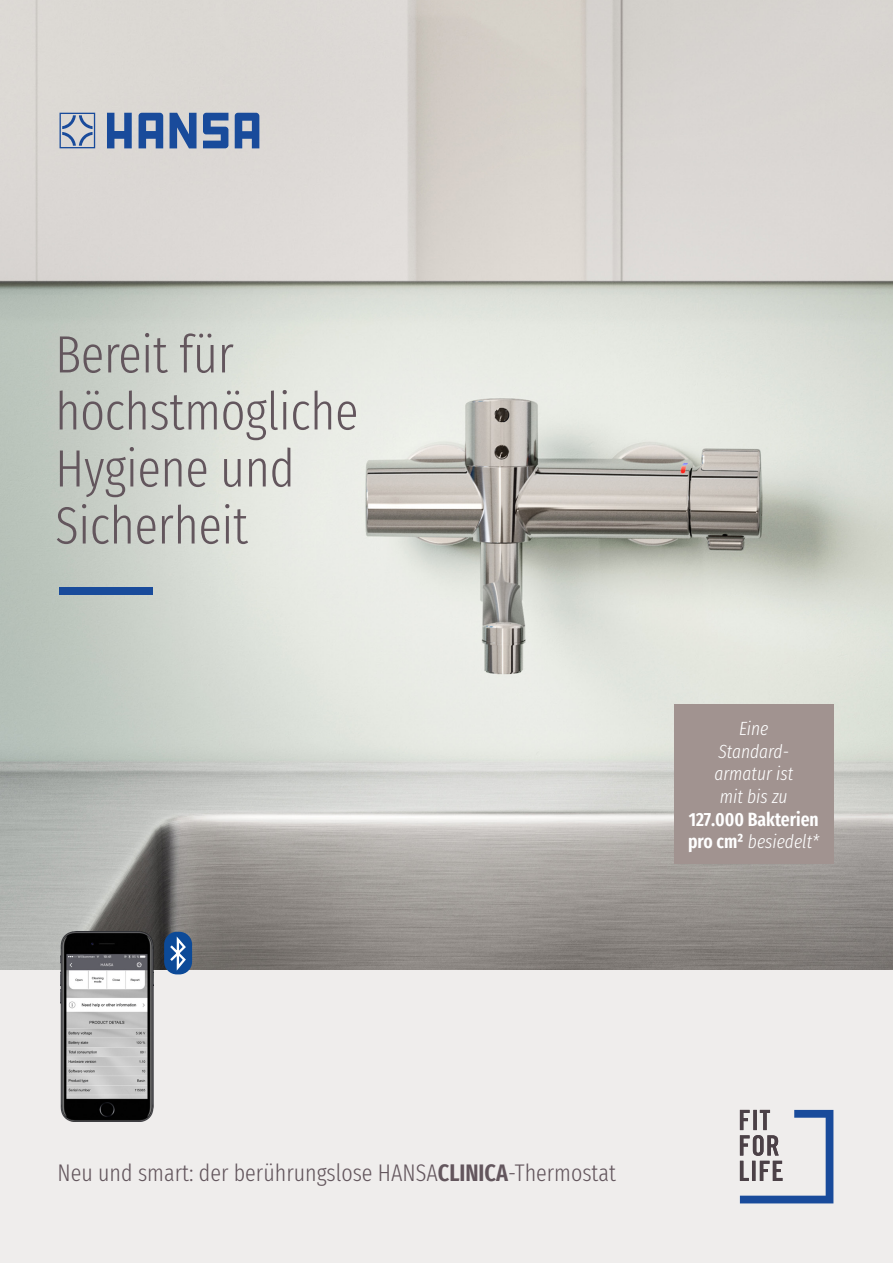
<style>
.page{position:relative;width:893px;height:1263px;background:#fff}
.page>*{position:absolute;margin:0;border:0;box-sizing:border-box;transform-origin:0 0}
.t1{font:300 extra-condensed 52.5px/57px "Fira Sans";letter-spacing:-.005em;color:#63565d}
.t2{font:300 extra-condensed 24px "Fira Sans";color:#63565d}
.t3{font:600 extra-condensed 19.05px/22.6px "Fira Sans";color:#fff}
.t4{font:italic 300 extra-condensed 19.05px/22.6px "Fira Sans";color:#fff;text-align:center}
.s1{font-weight:300;font-style:italic}
.s2{font-weight:600}
</style>
<div class="page">
<div style="left:0;top:969px;width:893px;height:294px;background:#efedec"></div>
<img style="left:0;top:0;width:893px;height:969px">
<img style="left:60px;top:932px;width:94px;height:189px">
<div style="left:164px;top:932px;width:28px;height:42px;background:#0c4a98;border-radius:13px"></div>
<svg style="left:168px;top:933px;width:19px;height:41px"></svg>
<svg style="left:60px;top:113px;width:35px;height:35px"></svg>
<svg style="left:170px;top:113px;width:27px;height:35px"></svg>
<svg style="left:107px;top:113px;width:25px;height:35px"></svg>
<svg style="left:203px;top:113px;width:25px;height:35px"></svg>
<svg style="left:139px;top:113px;width:24px;height:35px"></svg>
<svg style="left:235px;top:113px;width:24px;height:35px"></svg>
<div style="left:60px;top:587px;width:93px;height:8px;background:#194b9b"></div>
<svg style="left:740px;top:1110px;width:93px;height:93px"></svg>
<div style="left:674px;top:704px;width:159px;height:160px;background:#a19390"></div>
<h1 class="t1" style="left:55px;top:325px;width:305px">Bereit für höchstmögliche<br>Hygiene und<br>Sicherheit</h1>
<p class="t4" style="left:714px;top:717px;width:80px">Eine<br>Standard&shy;armatur ist mit bis zu</p>
<p class="t3" style="left:688px;top:806px;width:133px">127.000 Bakterien pro cm² <span class="s1">besiedelt*</span></p>
<p class="t2" style="left:57px;top:1156px;width:560px">Neu und smart: der berührungslose HANSA<span class="s2">CLINICA</span>-Thermostat</p>
</div>
